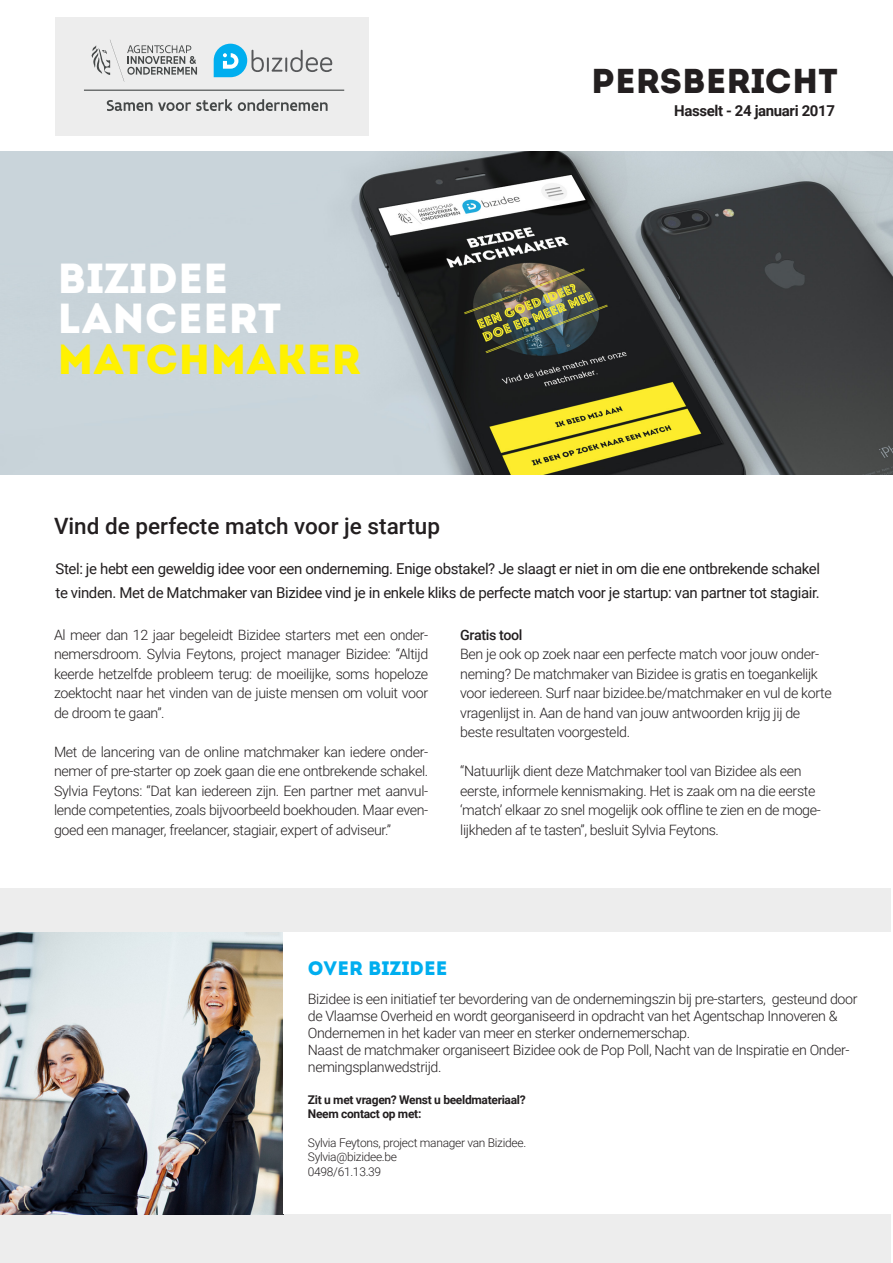
<style>
.page{position:relative;width:893px;height:1263px;background:#fff}
.page>*{position:absolute;margin:0;border:0;box-sizing:border-box;transform-origin:0 0}
.t1{font:42px "Intro";color:#fff}
.t2{font:42px "Intro";color:#fff101}
.t3{font:34.5px "Intro";color:#231f20}
.t4{font:500 22.5px "Roboto";color:#231f20}
.t5{font:19.5px "Intro";color:#00aeef}
.t6{font:15px/24px "Roboto";letter-spacing:-.025em;color:#231f20}
.t7{font:700 15px "Roboto";letter-spacing:-.025em;color:#231f20}
.t8{font:300 14.25px/19.5px "Roboto";letter-spacing:-.025em;color:#231f20}
.t9{font:500 14.25px "Roboto";letter-spacing:-.025em;color:#231f20}
.t10{font:300 12px "Roboto";letter-spacing:-.025em;color:#231f20}
.t11{font:700 12px "Roboto";letter-spacing:-.025em;color:#231f20}
</style>
<div class="page">
<div style="left:0;top:889px;width:890px;height:374px;background:#ededed"></div>
<img style="left:0;top:152px;width:893px;height:322px">
<div style="left:55px;top:17px;width:314px;height:119px;background:#ededed"></div>
<svg style="left:107px;top:99px;width:125px;height:12px"></svg>
<svg style="left:238px;top:99px;width:90px;height:12px"></svg>
<svg style="left:91px;top:40px;width:106px;height:42px"></svg>
<hr style="left:84px;top:90px;width:260px;height:1px;background:#454848">
<svg style="left:214px;top:44px;width:118px;height:33px"></svg>
<img style="left:0;top:933px;width:283px;height:281px">
<div style="left:283px;top:932px;width:610px;height:282px;background:#fff"></div>
<p class="t1" style="left:58px;top:253px;width:172px">BIZIDEE</p>
<p class="t1" style="left:58px;top:293px;width:225px">LANCEERT</p>
<p class="t2" style="left:58px;top:334px;width:305px">MATCHMAKER</p>
<p class="t4" style="left:54px;top:510px;width:388px">Vind de perfecte match voor je startup</p>
<p class="t3" style="left:591px;top:61px;width:248px">PERSBERICHT</p>
<p class="t7" style="left:674px;top:100px;width:162px">Hasselt - 24 januari 2017</p>
<p class="t6" style="left:55px;top:556px;width:766px">Stel: je hebt een geweldig idee voor een onderneming. Enige obstakel? Je slaagt er niet in om die ene ontbrekende schakel te vinden. Met de Matchmaker van Bizidee vind je in enkele kliks de perfecte match voor je startup: van partner tot stagiair.</p>
<p class="t8" style="left:54px;top:624px;width:376px;text-align:justify">Al meer dan 12 jaar begeleidt Bizidee starters met een onder&shy;nemersdroom. Sylvia Feytons, project manager Bizidee: “Altijd keerde hetzelfde probleem terug: de moeilijke, soms hopeloze zoektocht naar het vinden van de juiste mensen om voluit voor de droom te gaan”.</p>
<p class="t8" style="left:54px;top:741px;width:376px;text-align:justify">Met de lancering van de online matchmaker kan iedere onder&shy;nemer of pre-starter op zoek gaan die ene ontbrekende schakel.<br>Sylvia Feytons: “Dat kan iedereen zijn. Een partner met aanvul&shy;lende competenties, zoals bijvoorbeeld boekhouden. Maar even&shy;goed een manager, freelancer, stagiair, expert of adviseur.”</p>
<p class="t9" style="left:460px;top:625px;width:64px">Gratis tool</p>
<p class="t8" style="left:460px;top:644px;width:373px">Ben je ook op zoek naar een perfecte match voor jouw onder&shy;neming? De matchmaker van Bizidee is gratis en toegankelijk voor iedereen. Surf naar bizidee.be/matchmaker en vul de korte vragenlijst in. Aan de hand van jouw antwoorden krijg jij de beste resultaten voorgesteld.</p>
<p class="t8" style="left:460px;top:761px;width:362px">“Natuurlijk dient deze Matchmaker tool van Bizidee als een eerste, informele kennismaking. Het is zaak om na die eerste ‘match’ elkaar zo snel mogelijk ook offline te zien en de moge&shy;lijkheden af te tasten”, besluit Sylvia Feytons.</p>
<p class="t5" style="left:308px;top:956px;width:141px">OVER BIZIDEE</p>
<p class="t8" style="left:308px;top:990px;width:551px;line-height:17.1px">Bizidee is een initiatief ter bevordering van de ondernemingszin bij pre-starters, gesteund door de Vlaamse Overheid en wordt georganiseerd in opdracht van het Agentschap Innoveren &amp;<br>Ondernemen in het kader van meer en sterker ondernemerschap.</p>
<p class="t8" style="left:308px;top:1041px;width:543px;line-height:17.1px">Naast de matchmaker organiseert Bizidee ook de Pop Poll, Nacht van de Inspiratie en Onder&shy;nemingsplanwedstrijd.</p>
<p class="t11" style="left:308px;top:1091px;width:219px">Zit u met vragen? Wenst u beeldmateriaal?</p>
<p class="t11" style="left:308px;top:1105px;width:115px">Neem contact op met:</p>
<p class="t10" style="left:308px;top:1134px;width:220px">Sylvia Feytons, project manager van Bizidee.</p>
<p class="t10" style="left:308px;top:1148px;width:91px">Sylvia@bizidee.be</p>
<p class="t10" style="left:308px;top:1163px;width:75px">0498/61.13.39</p>
</div>
